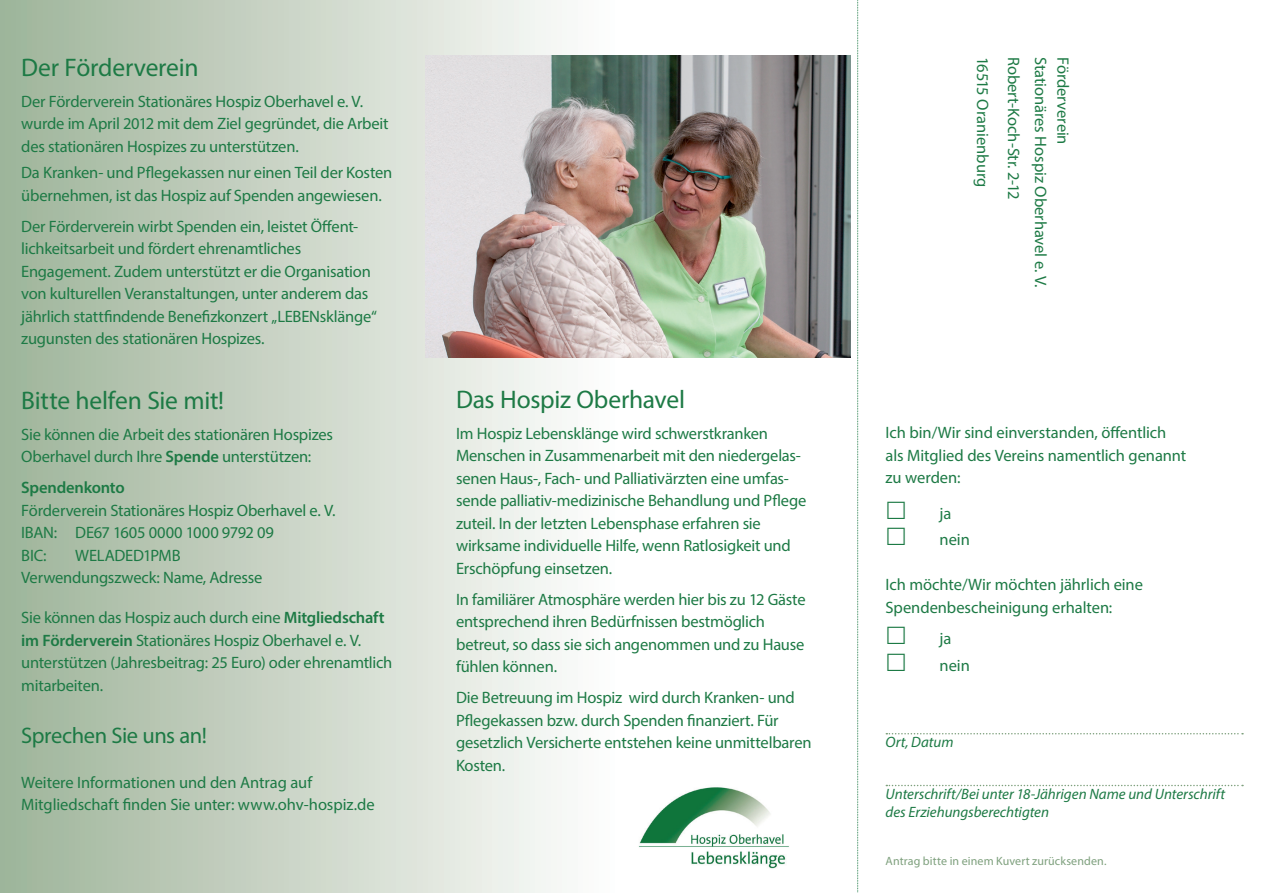
<style>
.page{position:relative;width:1263px;height:893px;background:#fff}
.page>*{position:absolute;margin:0;border:0;box-sizing:border-box;transform-origin:0 0}
.t1{font:25.5px "Myriad Pro";letter-spacing:-.01em;color:#1d7a45}
.t2{font:22.5px "Myriad Pro";letter-spacing:-.02em;color:#1d7a45}
.t3{font:16.5px/22.5px "Myriad Pro";letter-spacing:-.01em;color:#1d7a45}
.t4{font:600 16.5px "Myriad Pro";letter-spacing:-.01em;color:#1d7a45}
.t5{font:italic 15px/18px "Myriad Pro";letter-spacing:-.005em;color:#1d7a45}
.t6{font:12px "Myriad Pro";letter-spacing:.01em;color:#7ea07d}
.s1{font-weight:600}
</style>
<div class="page">
<div style="left:0;top:0;width:850px;height:893px;background:linear-gradient(to right,#a5b8a0,#fff)"></div>
<svg style="left:857px;top:0;width:1px;height:893px"></svg>
<svg style="left:886px;top:785px;width:357px;height:1px"></svg>
<svg style="left:886px;top:733px;width:357px;height:1px"></svg>
<img style="left:425px;top:55px;width:425px;height:303px">
<img style="left:630px;top:779px;width:172px;height:96px">
<h2 class="t1" style="left:21px;top:51px;width:179px">Der Förderverein</h2>
<p class="t3" style="left:21px;top:89px;width:369px">Der Förderverein Stationäres Hospiz Oberhavel e. V. wurde im April 2012 mit dem Ziel gegründet, die Arbeit des stationären Hospizes zu unterstützen.</p>
<p class="t3" style="left:21px;top:161px;width:373px">Da Kranken- und Pfegekassen nur einen Teil der Kosten übernehmen, ist das Hospiz auf Spenden angewiesen.</p>
<p class="t3" style="left:21px;top:215px;width:357px">Der Förderverein wirbt Spenden ein, leistet Öfent&shy;lichkeitsarbeit und fördert ehrenamtliches Engagement. Zudem unterstützt er die Organisation von kulturellen Veranstaltungen, unter anderem das jährlich stattfndende Benefzkonzert „LEBENsklänge“ zugunsten des stationären Hospizes.</p>
<h2 class="t1" style="left:21px;top:385px;width:204px">Bitte helfen Sie mit!</h2>
<p class="t3" style="left:21px;top:423px;width:313px">Sie können die Arbeit des stationären Hospizes<br>Oberhavel durch Ihre <span class="s1">Spende</span> unterstützen:</p>
<h4 class="t4" style="left:21px;top:477px;width:105px">Spendenkonto</h4>
<p class="t3" style="left:21px;top:499px;width:316px">Förderverein Stationäres Hospiz Oberhavel e. V.<br>IBAN: DE67 1605 0000 1000 9792 09<br>BIC:</p>
<p class="t3" style="left:21px;top:544px;width:243px;text-indent:54px">WELADED1PMB<br>Verwendungszweck: Name, Adresse</p>
<p class="t3" style="left:21px;top:606px;width:373px">Sie können das Hospiz auch durch eine <span class="s1">Mitgliedschaft im Förderverein</span> Stationäres Hospiz Oberhavel e. V. unterstützen (Jahresbeitrag: 25 Euro) oder ehrenamtlich mitarbeiten.</p>
<h3 class="t2" style="left:21px;top:721px;width:187px">Sprechen Sie uns an!</h3>
<p class="t3" style="left:21px;top:771px;width:355px">Weitere Informationen und den Antrag auf<br>Mitgliedschaft fnden Sie unter: www.ohv-hospiz.de</p>
<h2 class="t1" style="left:456px;top:383px;width:230px">Das Hospiz Oberhavel</h2>
<p class="t3" style="left:456px;top:421px;width:352px">Im Hospiz Lebensklänge wird schwerstkranken Menschen in Zusammenarbeit mit den niedergelas&shy;senen Haus-, Fach- und Palliativärzten eine umfas&shy;sende palliativ-medizinische Behandlung und Pfege zuteil. In der letzten Lebensphase erfahren sie wirksame individuelle Hilfe, wenn Ratlosigkeit und Erschöpfung einsetzen.</p>
<p class="t3" style="left:456px;top:587px;width:351px">In familiärer Atmosphäre werden hier bis zu 12 Gäste entsprechend ihren Bedürfnissen bestmöglich betreut, so dass sie sich angenommen und zu Hause fühlen können.</p>
<p class="t3" style="left:456px;top:686px;width:357px">Die Betreuung im Hospiz wird durch Kranken- und Pfegekassen bzw. durch Spenden fnanziert. Für gesetzlich Versicherte entstehen keine unmittelbaren Kosten.</p>
<p class="t3" style="left:994px;top:57px;width:132px;rotate:90deg">16515 Oranienburg</p>
<p class="t3" style="left:1025px;top:57px;width:145px;rotate:90deg">Robert-Koch-Str. 2-12</p>
<p class="t3" style="left:1052px;top:57px;width:232px;rotate:90deg">Stationäres Hospiz Oberhavel e. V.</p>
<p class="t3" style="left:1074px;top:57px;width:89px;rotate:90deg">Förderverein</p>
<p class="t3" style="left:885px;top:421px;width:302px">Ich bin/Wir sind einverstanden, öfentlich als Mitglied des Vereins namentlich genannt zu werden:</p>
<p class="t3" style="left:939px;top:499px;width:32px;line-height:26.7px">ja nein</p>
<p class="t3" style="left:885px;top:573px;width:259px">Ich möchte/Wir möchten jährlich eine<br>Spendenbescheinigung erhalten:</p>
<p class="t3" style="left:939px;top:625px;width:32px;line-height:26.7px">ja nein</p>
<p class="t5" style="left:885px;top:733px;width:69px">Ort, Datum</p>
<p class="t5" style="left:885px;top:785px;width:341px">Unterschrift/Bei unter 18-Jährigen Name und Unterschrift des Erziehungsberechtigten</p>
<p class="t6" style="left:885px;top:853px;width:222px">Antrag bitte in einem Kuvert zurücksenden.</p>
</div>
